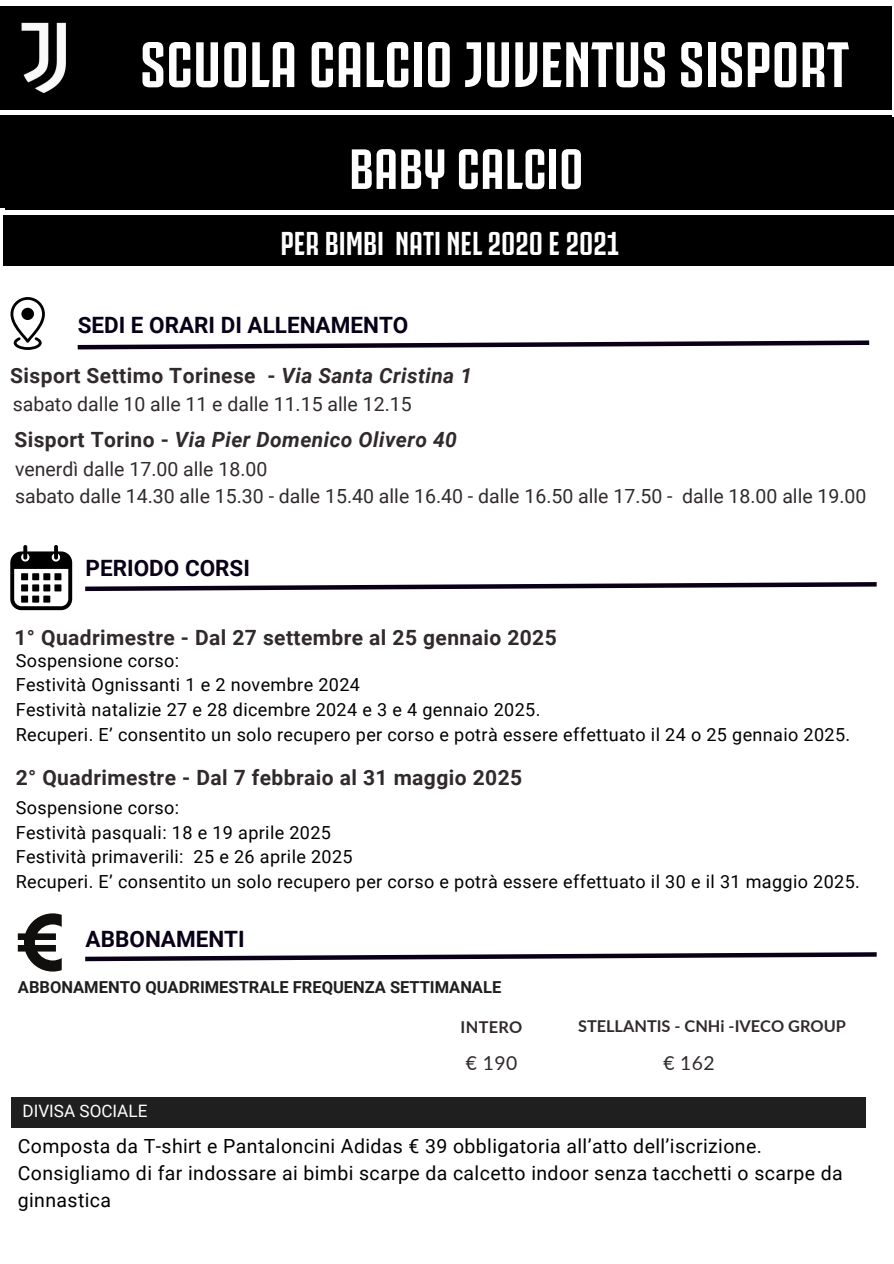
<style>
.page{position:relative;width:894px;height:1264px;background:#fff}
.page>*{position:absolute;margin:0;border:0;box-sizing:border-box;transform-origin:0 0}
.t1{font:700 64.35px "Juventus Fans";color:#fff}
.t2{font:700 56.85px "Juventus Fans";color:#fff}
.t3{font:700 32.1px "Juventus Fans";color:#fff}
.t4{font:700 22.5px "Roboto";color:#090018}
.t5{font:700 21px "Roboto";letter-spacing:.02em;color:#302a2c}
.t6{font:italic 700 21px "Roboto";letter-spacing:.02em;color:#302a2c}
.t7{font:19.5px/27px "Roboto";letter-spacing:.02em;color:#000}
.t8{font:19.5px/27px "Roboto";color:#302a2c}
.t9{font:19.35px "Lato";letter-spacing:.02em;color:#302a2c}
.t10{font:18px/24.8px "Roboto";letter-spacing:.02em;color:#000}
.t11{font:17.1px "Roboto";color:#fff}
.t12{font:700 16.5px "Roboto";color:#1f1f1f}
.t13{font:700 16.35px "Lato";color:#302a2c}
.s1{font-style:italic}
.s2{font-style:normal}
</style>
<div class="page">
<div style="left:0;top:6px;width:891px;height:104px;background:#000"></div>
<div style="left:3px;top:215px;width:890px;height:51px;background:#000"></div>
<div style="left:11px;top:1097px;width:854px;height:30px;background:#1f1f1f"></div>
<img style="left:21px;top:22px;width:45px;height:72px">
<div style="left:0;top:115px;width:891px;height:93px;background:#000"></div>
<svg style="left:77px;top:340px;width:793px;height:10px"></svg>
<svg style="left:10px;top:297px;width:35px;height:53px"></svg>
<div style="left:21px;top:308px;width:13px;height:12px;background:#000;border-radius:50%"></div>
<svg style="left:10px;top:545px;width:62px;height:65px"></svg>
<div style="left:21px;top:573px;width:7px;height:7px;background:#000"></div>
<div style="left:21px;top:584px;width:7px;height:7px;background:#000"></div>
<div style="left:21px;top:595px;width:7px;height:7px;background:#000"></div>
<div style="left:32px;top:573px;width:7px;height:7px;background:#000"></div>
<div style="left:32px;top:584px;width:7px;height:7px;background:#000"></div>
<div style="left:32px;top:595px;width:7px;height:7px;background:#000"></div>
<div style="left:43px;top:573px;width:7px;height:7px;background:#000"></div>
<div style="left:43px;top:584px;width:7px;height:7px;background:#000"></div>
<div style="left:43px;top:595px;width:7px;height:7px;background:#000"></div>
<div style="left:54px;top:573px;width:7px;height:7px;background:#000"></div>
<div style="left:54px;top:584px;width:7px;height:7px;background:#000"></div>
<svg style="left:85px;top:582px;width:792px;height:10px"></svg>
<svg style="left:85px;top:952px;width:792px;height:10px"></svg>
<svg style="left:18px;top:913px;width:44px;height:58px"></svg>
<div style="left:5px;top:117px;width:888px;height:93px;background:#000"></div>
<h1 class="t1" style="left:140px;top:19px;width:710px">SCUOLA CALCIO JUVENTUS SISPORT</h1>
<h5 class="t2" style="left:342px;top:127px;width:236px">BABY CALCIO</h5>
<h6 class="t2" style="left:349px;top:128px;width:236px">BABY CALCIO</h6>
<p class="t3" style="left:280px;top:221px;width:339px">PER BIMBI NATI NEL 2020 E 2021</p>
<h4 class="t4" style="left:78px;top:312px;width:332px">SEDI E ORARI DI ALLENAMENTO</h4>
<h5 class="t5" style="left:10px;top:363px;width:463px">Sisport Settimo Torinese - <span class="s1">Via Santa Cristina 1</span></h5>
<h6 class="t8" style="left:13px;top:391px;width:400px">sabato dalle 10 alle 11 e dalle 11.15 alle 12.15</h6>
<h6 class="t6" style="left:14px;top:428px;width:444px"><span class="s2">Sisport Torino -</span> Via Pier Domenico Olivero 40</h6>
<p class="t8" style="left:15px;top:455px;width:852px">venerdì dalle 17.00 alle 18.00<br>sabato dalle 14.30 alle 15.30 - dalle 15.40 alle 16.40 - dalle 16.50 alle 17.50 - dalle 18.00 alle 19.00</p>
<h6 class="t4" style="left:86px;top:555px;width:166px">PERIODO CORSI</h6>
<h5 class="t5" style="left:14px;top:625px;width:543px">1° Quadrimestre - Dal 27 settembre al 25 gennaio 2025</h5>
<p class="t10" style="left:16px;top:648px;width:835px">Sospensione corso:<br>Festività Ognissanti 1 e 2 novembre 2024<br>Festività natalizie 27 e 28 dicembre 2024 e 3 e 4 gennaio 2025.<br>Recuperi. E’ consentito un solo recupero per corso e potrà essere effettuato il 24 o 25 gennaio 2025.</p>
<h4 class="t5" style="left:16px;top:765px;width:508px">2° Quadrimestre - Dal 7 febbraio al 31 maggio 2025</h4>
<p class="t10" style="left:16px;top:795px;width:845px">Sospensione corso:<br>Festività pasquali: 18 e 19 aprile 2025<br>Festività primaverili: 25 e 26 aprile 2025<br>Recuperi. E’ consentito un solo recupero per corso e potrà essere effettuato il 30 e il 31 maggio 2025.</p>
<p class="t4" style="left:86px;top:925px;width:161px">ABBONAMENTI</p>
<h2 class="t12" style="left:18px;top:977px;width:484px">ABBONAMENTO QUADRIMESTRALE FREQUENZA SETTIMANALE</h2>
<h5 class="t13" style="left:460px;top:1016px;width:63px">INTERO</h5>
<h3 class="t13" style="left:578px;top:1015px;width:269px">STELLANTIS - CNHi -IVECO GROUP</h3>
<h2 class="t11" style="left:22px;top:1101px;width:126px">DIVISA SOCIALE</h2>
<p class="t9" style="left:466px;top:1050px;width:53px">€ 190</p>
<h4 class="t9" style="left:663px;top:1050px;width:53px">€ 162</h4>
<p class="t7" style="left:18px;top:1133px;width:826px">Composta da T-shirt e Pantaloncini Adidas € 39 obbligatoria all’atto dell’iscrizione.<br>Consigliamo di far indossare ai bimbi scarpe da calcetto indoor senza tacchetti o scarpe da ginnastica</p>
</div>
